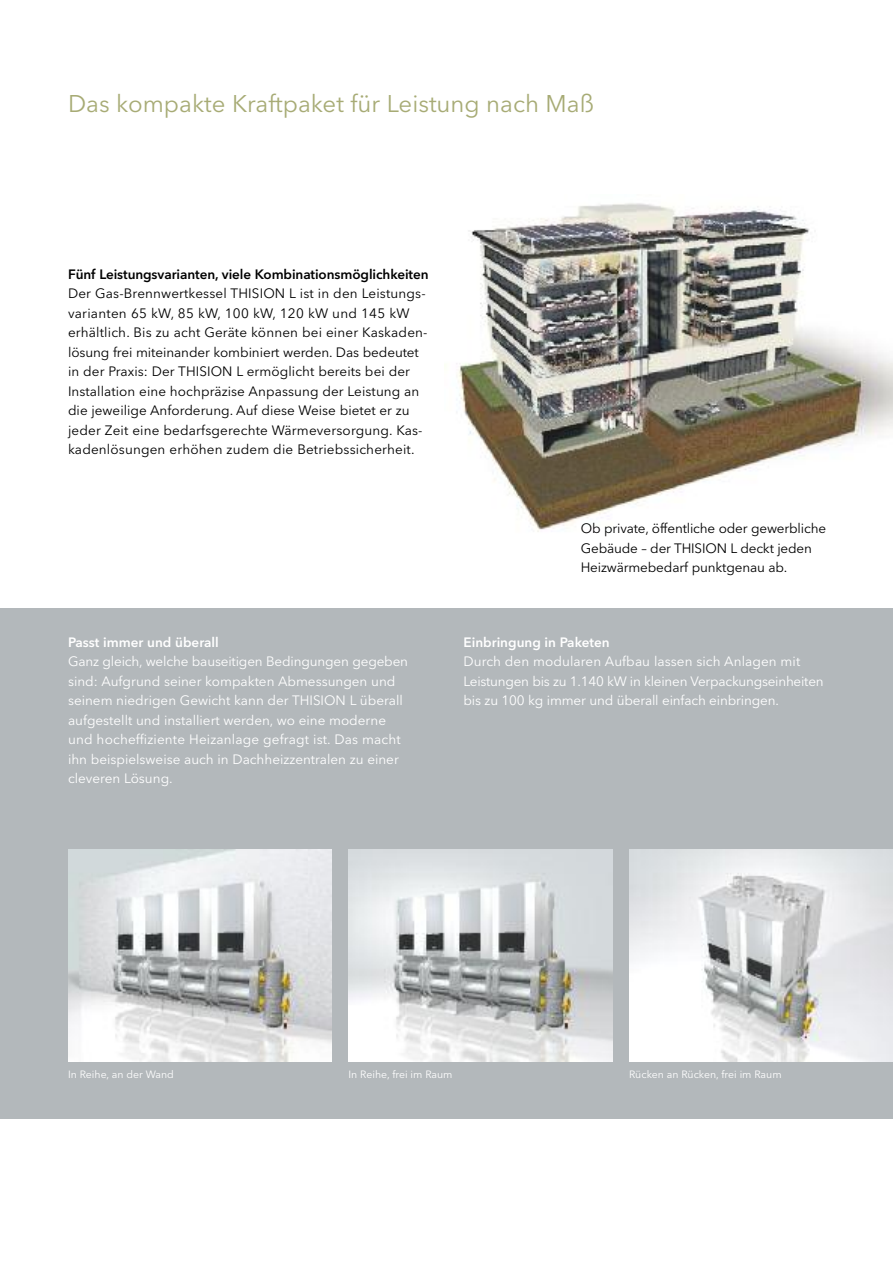
<style>
.page{position:relative;width:893px;height:1263px;background:#fff}
.page>*{position:absolute;margin:0;border:0;box-sizing:border-box;transform-origin:0 0}
.t1{font:24px "Avenir Next LT Pro";color:#a7ab75}
.t2{font:13.5px/19.5px "Avenir Next LT Pro";letter-spacing:.005em;color:#000}
.t3{font:13.5px/19.5px "Avenir Next LT Pro";color:#fff}
.t4{font:600 13.5px "Avenir Next LT Pro";letter-spacing:-.005em;color:#000}
.t5{font:600 13.5px "Avenir Next LT Pro";color:#fff}
.t6{font:10.5px "Avenir Next LT Pro";color:#fff}
</style>
<div class="page">
<div style="left:0;top:608px;width:893px;height:510px;background:#b3b8bb"></div>
<img style="left:445px;top:203px;width:448px;height:329px">
<img style="left:629px;top:849px;width:264px;height:212px">
<img style="left:348px;top:849px;width:264px;height:212px">
<img style="left:68px;top:849px;width:264px;height:212px">
<h1 class="t1" style="left:68px;top:95px;width:527px">Das kompakte Kraftpaket für Leistung nach Maß</h1>
<p class="t4" style="left:68px;top:269px;width:362px">Fünf Leistungsvarianten, viele Kombinationsmöglichkeiten</p>
<p class="t2" style="left:68px;top:285px;width:361px">Der Gas-Brennwertkessel THISION L ist in den Leistungs&shy;varianten 65 kW, 85 kW, 100 kW, 120 kW und 145 kW erhältlich. Bis zu acht Geräte können bei einer Kaskaden&shy;lösung frei miteinander kombiniert werden. Das bedeutet in der Praxis: Der THISION L ermöglicht bereits bei der Installation eine hochpräzise Anpassung der Leistung an die jeweilige Anforderung. Auf diese Weise bietet er zu jeder Zeit eine bedarfsgerechte Wärmeversorgung. Kas&shy;kadenlösungen erhöhen zudem die Betriebssicherheit.</p>
<p class="t5" style="left:68px;top:637px;width:152px">Passt immer und überall</p>
<p class="t3" style="left:68px;top:653px;width:342px">Ganz gleich, welche bauseitigen Bedingungen gegeben sind: Aufgrund seiner kompakten Abmessungen und seinem niedrigen Gewicht kann der THISION L überall aufgestellt und installiert werden, wo eine moderne und hocheffiziente Heizanlage gefragt ist. Das macht ihn beispielsweise auch in Dachheizzentralen zu einer cleveren Lösung.</p>
<p class="t2" style="left:581px;top:520px;width:247px">Ob private, öffentliche oder gewerbliche<br>Gebäude – der THISION L deckt jeden<br>Heizwärmebedarf punktgenau ab.</p>
<p class="t5" style="left:463px;top:637px;width:148px">Einbringung in Paketen</p>
<p class="t3" style="left:463px;top:653px;width:362px">Durch den modularen Aufbau lassen sich Anlagen mit<br>Leistungen bis zu 1.140 kW in kleinen Verpackungseinheiten bis zu 100 kg immer und überall einfach einbringen.</p>
<p class="t6" style="left:68px;top:1070px;width:107px">In Reihe, an der Wand</p>
<p class="t6" style="left:348px;top:1070px;width:106px">In Reihe, frei im Raum</p>
<p class="t6" style="left:629px;top:1070px;width:154px">Rücken an Rücken, frei im Raum</p>
</div>
